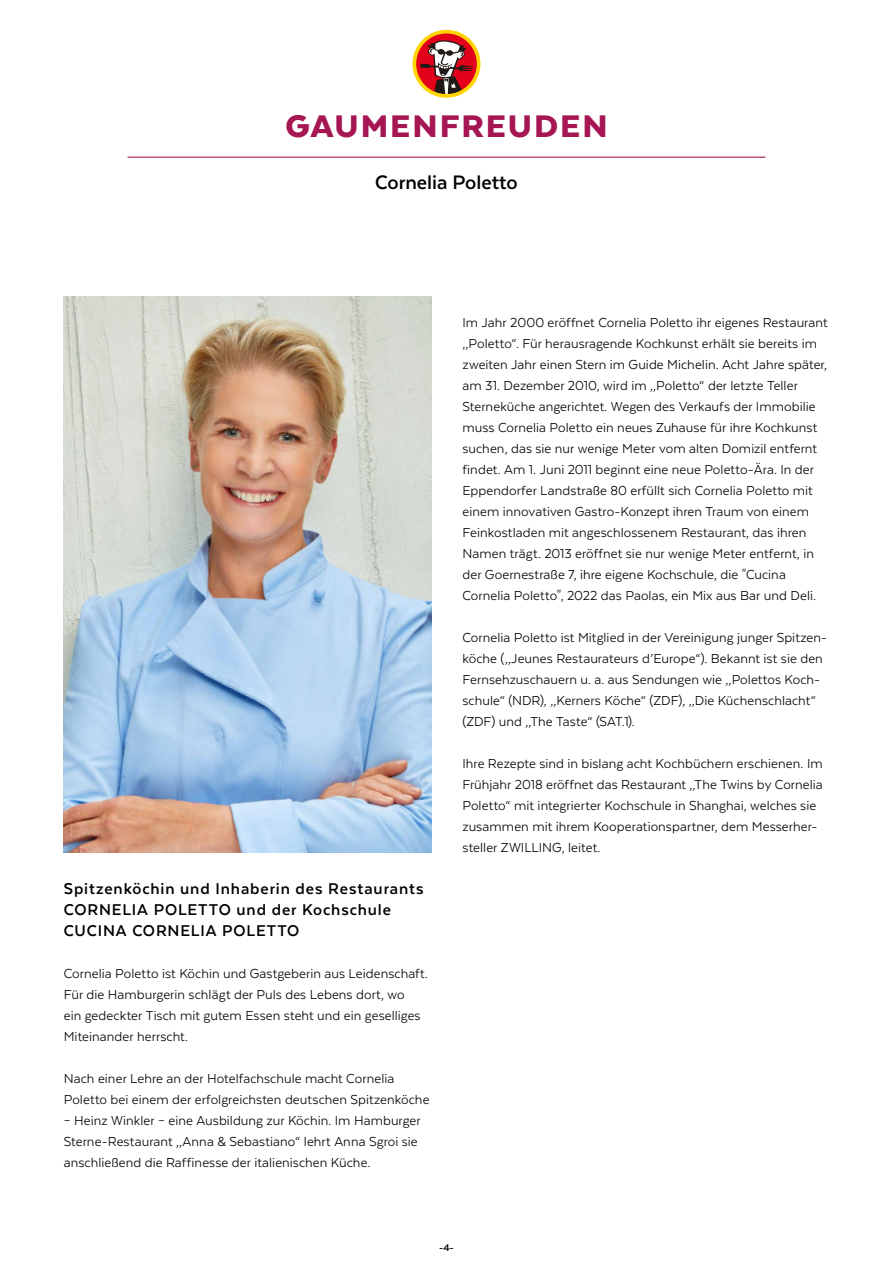
<style>
.page{position:relative;width:893px;height:1263px;background:#fff}
.page>*{position:absolute;margin:0;border:0;box-sizing:border-box;transform-origin:0 0}
.t1{font:900 36px "Texta";letter-spacing:.05em;color:#a51652;scale:1.05 1}
.t2{font:700 22.5px "Texta";color:#000}
.t3{font:700 18px/21px "Texta";letter-spacing:.05em;color:#000}
.t4{font:15px/21px "Texta";letter-spacing:.005em;color:#000}
.t5{font:700 11.25px "Texta";color:#000}
</style>
<div class="page">
<img style="left:64px;top:297px;width:368px;height:555px">
<hr style="left:128px;top:157px;width:637px;height:1px;background:#a51652">
<svg style="left:412px;top:30px;width:68px;height:68px"></svg>
<h1 class="t1" style="left:285px;top:107px;width:308px">GAUMENFREUDEN</h1>
<h2 class="t2" style="left:375px;top:170px;width:144px">Cornelia Poletto</h2>
<p class="t3" style="left:64px;top:878px;width:361px">Spitzenköchin und Inhaberin des Restaurants<br>CORNELIA POLETTO und der Kochschule<br>CUCINA CORNELIA POLETTO</p>
<p class="t4" style="left:64px;top:963px;width:366px">Cornelia Poletto ist Köchin und Gastgeberin aus Leidenschaft.<br>Für die Hamburgerin schlägt der Puls des Lebens dort, wo<br>ein gedeckter Tisch mit gutem Essen steht und ein geselliges Miteinander herrscht.</p>
<p class="t4" style="left:64px;top:1068px;width:367px">Nach einer Lehre an der Hotelfachschule macht Cornelia<br>Poletto bei einem der erfolgreichsten deutschen Spitzenköche</p>
<p class="t4" style="left:64px;top:1110px;width:358px">– Heinz Winkler – eine Ausbildung zur Köchin. Im Hamburger<br>Sterne-Restaurant „Anna &amp; Sebastiano“ lehrt Anna Sgroi sie anschließend die Raffinesse der italienischen Küche.</p>
<p class="t4" style="left:462px;top:312px;width:367px">Im Jahr 2000 eröffnet Cornelia Poletto ihr eigenes Restaurant „Poletto“. Für herausragende Kochkunst erhält sie bereits im zweiten Jahr einen Stern im Guide Michelin. Acht Jahre später, am 31. Dezember 2010, wird im „Poletto“ der letzte Teller Sterneküche angerichtet. Wegen des Verkaufs der Immobilie muss Cornelia Poletto ein neues Zuhause für ihre Kochkunst suchen, das sie nur wenige Meter vom alten Domizil entfernt findet. Am 1. Juni 2011 beginnt eine neue Poletto-Ära. In der Eppendorfer Landstraße 80 erfüllt sich Cornelia Poletto mit einem innovativen Gastro-Konzept ihren Traum von einem Feinkostladen mit angeschlossenem Restaurant, das ihren Namen trägt. 2013 eröffnet sie nur wenige Meter entfernt, in der Goernestraße 7, ihre eigene Kochschule, die "Cucina Cornelia Poletto", 2022 das Paolas, ein Mix aus Bar und Deli.</p>
<p class="t4" style="left:462px;top:627px;width:366px">Cornelia Poletto ist Mitglied in der Vereinigung junger Spitzen&shy;köche („Jeunes Restaurateurs d’Europe“). Bekannt ist sie den Fernsehzuschauern u. a. aus Sendungen wie „Polettos Koch&shy;schule“ (NDR), „Kerners Köche“ (ZDF), „Die Küchenschlacht“ (ZDF) und „The Taste“ (SAT.1).</p>
<p class="t4" style="left:462px;top:753px;width:362px">Ihre Rezepte sind in bislang acht Kochbüchern erschienen. Im Frühjahr 2018 eröffnet das Restaurant „The Twins by Cornelia Poletto“ mit integrierter Kochschule in Shanghai, welches sie zusammen mit ihrem Kooperationspartner, dem Messerher&shy;steller ZWILLING, leitet.</p>
<p class="t5" style="left:439px;top:1241px;width:16px">-4-</p>
</div>
